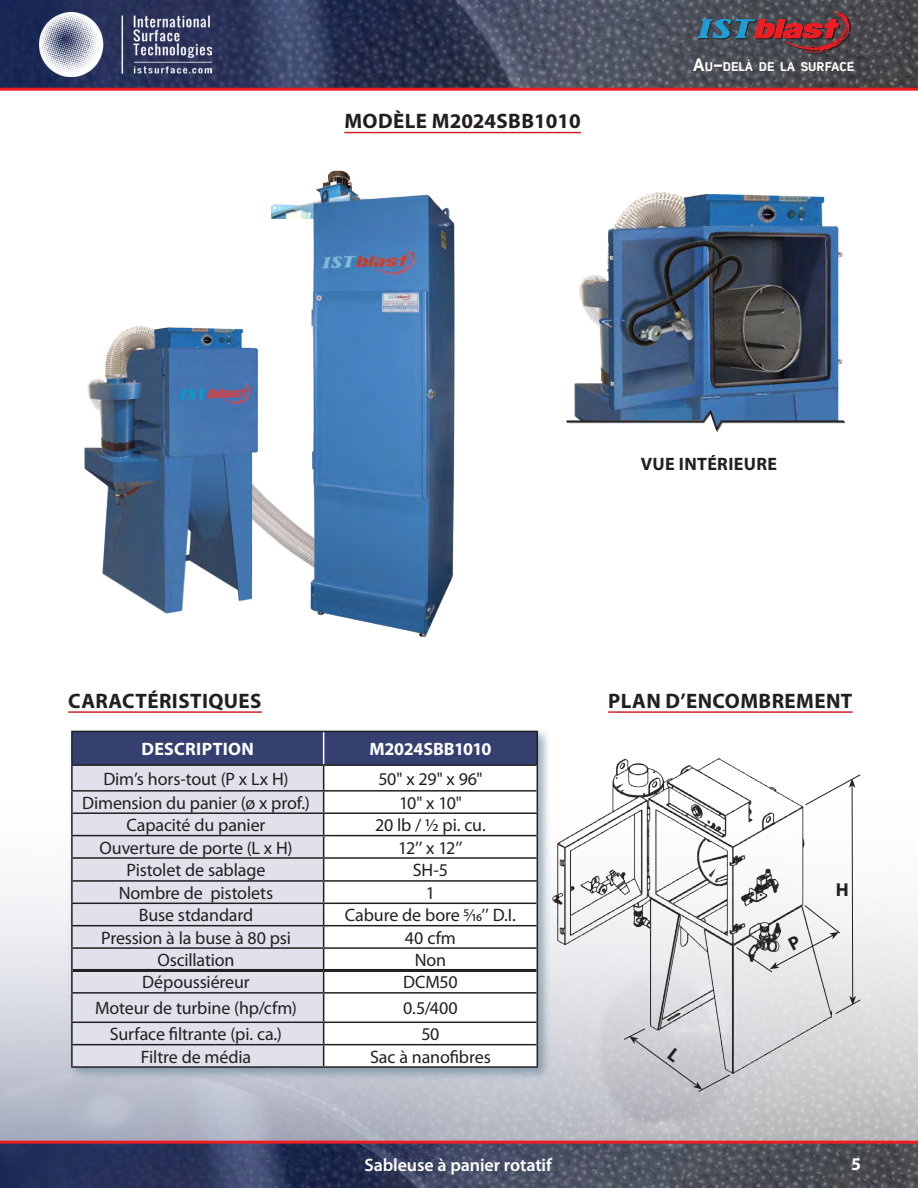
<style>
.page{position:relative;width:918px;height:1188px;background:#fff}
.page>*{position:absolute;margin:0;border:0;box-sizing:border-box;transform-origin:0 0}
.t1{font:700 21px "Myriad Pro";letter-spacing:.02em;color:#231f20}
.t2{font:700 18.75px "Myriad Pro";color:#231f20}
.t3{font:18px "Myriad Pro";letter-spacing:-.01em;color:#231f20}
.t4{font:600 18px "Myriad Pro";letter-spacing:-.005em;color:#fff}
.t5{font:700 18px "Myriad Pro";color:#fff}
.t6{font:700 18px "Myriad Pro";letter-spacing:.02em;color:#231f20}
.t7{font:700 18px "Myriad Pro";letter-spacing:.02em;color:#fff}
.t8{font:12.6px "Lintel Regular 6";color:#fff;scale:1.05 1}
.s1{font-size:18px}
</style>
<div class="page">
<img style="left:0;top:894px;width:918px;height:247px">
<img style="left:0;top:0;width:918px;height:88px">
<img style="left:39px;top:12px;width:172px;height:64px">
<div style="left:698px;top:12px;width:153px;height:42px;background:#231f20;opacity:.97"></div>
<svg style="left:697px;top:11px;width:153px;height:42px;background:#664751"></svg>
<hr style="left:0;top:88px;width:918px;height:3px;background:#ee1d23">
<img style="left:0;top:1144px;width:918px;height:44px">
<hr style="left:0;top:1141px;width:918px;height:3px;background:#ee1d23">
<div style="left:68px;top:727px;width:483px;height:354px;background:#58798f;opacity:.58"></div>
<hr style="left:71px;top:764px;width:253px;height:2px;background:#231f20">
<hr style="left:71px;top:790px;width:253px;height:2px;background:#231f20">
<hr style="left:71px;top:835px;width:253px;height:1px;background:#231f20">
<hr style="left:71px;top:857px;width:253px;height:2px;background:#231f20">
<hr style="left:71px;top:903px;width:253px;height:1px;background:#231f20">
<hr style="left:71px;top:925px;width:253px;height:1px;background:#231f20">
<hr style="left:71px;top:947px;width:253px;height:2px;background:#231f20">
<hr style="left:71px;top:992px;width:253px;height:2px;background:#231f20">
<hr style="left:71px;top:1022px;width:253px;height:1px;background:#231f20">
<hr style="left:71px;top:1044px;width:253px;height:1px;background:#231f20">
<hr style="left:71px;top:731px;width:253px;height:1px;background:#231f20">
<hr style="left:71px;top:732px;width:2px;height:32px;background:#231f20">
<hr style="left:71px;top:766px;width:2px;height:24px;background:#231f20">
<hr style="left:71px;top:792px;width:2px;height:21px;background:#231f20">
<hr style="left:71px;top:813px;width:2px;height:22px;background:#231f20">
<hr style="left:71px;top:836px;width:2px;height:21px;background:#231f20">
<hr style="left:71px;top:859px;width:2px;height:22px;background:#231f20">
<hr style="left:71px;top:881px;width:2px;height:22px;background:#231f20">
<hr style="left:71px;top:904px;width:2px;height:21px;background:#231f20">
<hr style="left:71px;top:926px;width:2px;height:21px;background:#231f20">
<hr style="left:71px;top:949px;width:2px;height:21px;background:#231f20">
<hr style="left:71px;top:970px;width:2px;height:22px;background:#231f20">
<hr style="left:71px;top:994px;width:2px;height:28px;background:#231f20">
<hr style="left:71px;top:1023px;width:2px;height:21px;background:#231f20">
<hr style="left:71px;top:1045px;width:2px;height:21px;background:#231f20">
<hr style="left:71px;top:1066px;width:253px;height:2px;background:#231f20">
<hr style="left:324px;top:1066px;width:214px;height:2px;background:#231f20">
<svg style="left:72px;top:731px;width:466px;height:335px"></svg>
<hr style="left:608px;top:711px;width:245px;height:2px;background:#d1232a">
<hr style="left:68px;top:711px;width:194px;height:2px;background:#d1232a">
<hr style="left:344px;top:132px;width:237px;height:1px;background:#d1232a">
<img style="left:574px;top:192px;width:269px;height:216px">
<img style="left:271px;top:170px;width:81px;height:49px">
<img style="left:552px;top:758px;width:279px;height:316px">
<img style="left:278px;top:188px;width:177px;height:450px">
<img style="left:84px;top:305px;width:205px;height:327px">
<svg style="left:566px;top:408px;width:279px;height:24px"></svg>
<svg style="left:623px;top:1028px;width:108px;height:64px;background:#c4c5c9"></svg>
<svg style="left:736px;top:774px;width:125px;height:240px"></svg>
<p class="t1" style="left:344px;top:107px;width:238px">MODÈLE M2024SBB1010</p>
<p class="t8" style="left:693px;top:58px;width:155px"><span class="s1">A</span>U<span class="s1">-</span>DELÀ DE LA SURFACE</p>
<p class="t6" style="left:641px;top:452px;width:138px">VUE INTÉRIEURE</p>
<p class="t1" style="left:68px;top:687px;width:195px">CARACTÉRISTIQUES</p>
<p class="t1" style="left:608px;top:687px;width:246px">PLAN D’ENCOMBREMENT</p>
<p class="t7" style="left:141px;top:737px;width:114px">DESCRIPTION</p>
<p class="t5" style="left:369px;top:737px;width:124px">M2024SBB1010</p>
<p class="t3" style="left:103px;top:768px;width:187px">Dim’s hors-tout (P x Lx H)</p>
<p class="t3" style="left:378px;top:768px;width:106px">50" x 29" x 96"</p>
<p class="t3" style="left:82px;top:792px;width:229px">Dimension du panier (ø x prof.)</p>
<p class="t3" style="left:399px;top:792px;width:64px">10" x 10"</p>
<p class="t3" style="left:127px;top:814px;width:140px">Capacité du panier</p>
<p class="t3" style="left:375px;top:814px;width:112px">20 lb / ½ pi. cu.</p>
<p class="t3" style="left:99px;top:836px;width:195px">Ouverture de porte (L x H)</p>
<p class="t3" style="left:398px;top:836px;width:66px">12’’ x 12’’</p>
<p class="t3" style="left:127px;top:859px;width:140px">Pistolet de sablage</p>
<p class="t3" style="left:413px;top:859px;width:36px">SH-5</p>
<p class="t3" style="left:119px;top:882px;width:156px">Nombre de pistolets</p>
<p class="t3" style="left:426px;top:882px;width:11px">1</p>
<p class="t3" style="left:139px;top:904px;width:116px">Buse stdandard</p>
<p class="t3" style="left:345px;top:904px;width:173px">Cabure de bore 5/16’’ D.I.</p>
<p class="t3" style="left:101px;top:927px;width:191px">Pression à la buse à 80 psi</p>
<p class="t3" style="left:405px;top:927px;width:52px">40 cfm</p>
<p class="t3" style="left:157px;top:949px;width:79px">Oscillation</p>
<p class="t3" style="left:415px;top:949px;width:33px">Non</p>
<p class="t3" style="left:142px;top:971px;width:109px">Dépoussiéreur</p>
<p class="t3" style="left:403px;top:971px;width:56px">DCM50</p>
<p class="t3" style="left:95px;top:997px;width:203px">Moteur de turbine (hp/cfm)</p>
<p class="t3" style="left:403px;top:997px;width:56px">0.5/400</p>
<p class="t3" style="left:110px;top:1023px;width:174px">Surface filtrante (pi. ca.)</p>
<p class="t3" style="left:421px;top:1023px;width:20px">50</p>
<p class="t3" style="left:141px;top:1046px;width:112px">Filtre de média</p>
<p class="t3" style="left:370px;top:1046px;width:122px">Sac à nanofibres</p>
<p class="t2" style="left:836px;top:877px;width:14px">H</p>
<p class="t4" style="left:364px;top:1153px;width:189px">Sableuse à panier rotatif</p>
<p class="t5" style="left:851px;top:1152px;width:11px">5</p>
</div>
